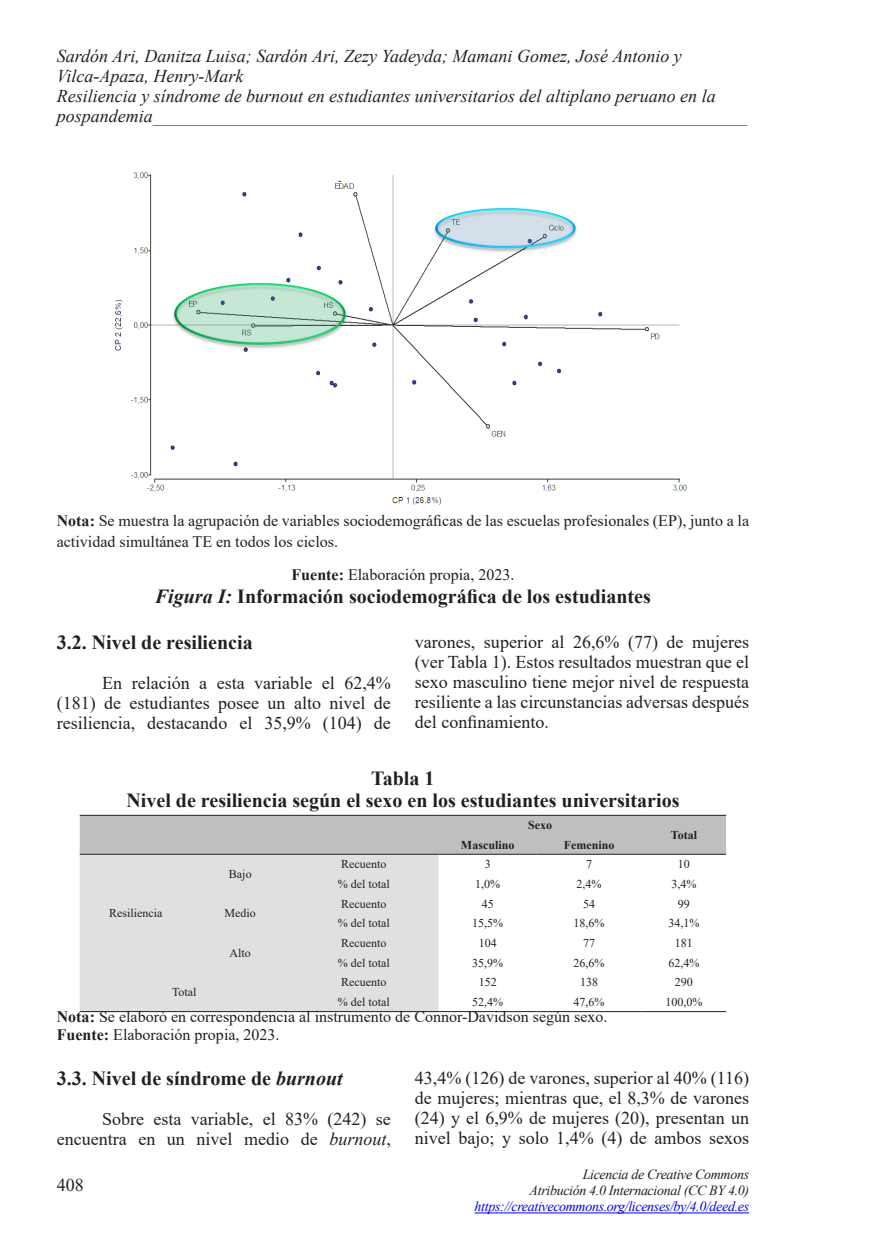
<style>
.page{position:relative;width:874px;height:1259px;background:#fff}
.page>*{position:absolute;margin:0;border:0;box-sizing:border-box;transform-origin:0 0}
.t1{font:700 20px/22px "Times New Roman";color:#231f20;text-align:center}
.t2{font:18px/20px "Times New Roman";color:#231f20;text-align:justify}
.t3{font:italic 18px/20px "Times New Roman";color:#231f20}
.t4{font:16px/20.2px "Times New Roman";color:#231f20}
.t5{font:italic 14px/16px "Times New Roman";letter-spacing:-.025em;color:#231f20;text-align:right}
.t6{font:italic 14px "Times New Roman";letter-spacing:-.025em;color:#00f}
.t7{font:12px "Times New Roman";color:#231f20}
.t8{font:700 12px "Times New Roman";color:#231f20}
.s1{font-weight:700}
.s2{font-style:italic}
</style>
<div class="page">
<hr style="left:474px;top:1212px;width:274px;height:1px;background:#00f">
<img style="left:115px;top:172px;width:572px;height:333px">
<div style="left:80px;top:816px;width:645px;height:37px;background:#bfbfbf"></div>
<div style="left:80px;top:854px;width:358px;height:157px;background:#e0e0e0"></div>
<svg style="left:438px;top:854px;width:287px;height:157px"></svg>
<hr style="left:80px;top:815px;width:112px;height:1px;background:#231f20">
<hr style="left:192px;top:815px;width:97px;height:1px;background:#231f20">
<hr style="left:289px;top:815px;width:149px;height:1px;background:#231f20">
<hr style="left:438px;top:815px;width:98px;height:1px;background:#231f20">
<hr style="left:536px;top:815px;width:105px;height:1px;background:#231f20">
<hr style="left:641px;top:815px;width:84px;height:1px;background:#231f20">
<hr style="left:80px;top:853px;width:112px;height:1px;background:#231f20">
<hr style="left:192px;top:853px;width:97px;height:1px;background:#231f20">
<hr style="left:289px;top:853px;width:149px;height:1px;background:#231f20">
<hr style="left:438px;top:853px;width:98px;height:1px;background:#231f20">
<hr style="left:536px;top:853px;width:105px;height:1px;background:#231f20">
<hr style="left:641px;top:853px;width:84px;height:1px;background:#231f20">
<hr style="left:80px;top:1011px;width:112px;height:1px;background:#231f20">
<hr style="left:192px;top:1011px;width:97px;height:1px;background:#231f20">
<hr style="left:289px;top:1011px;width:149px;height:1px;background:#231f20">
<hr style="left:438px;top:1011px;width:98px;height:1px;background:#231f20">
<hr style="left:536px;top:1011px;width:105px;height:1px;background:#231f20">
<hr style="left:641px;top:1011px;width:84px;height:1px;background:#231f20">
<p class="t3" style="left:57px;top:45px;width:691px">Sardón Ari, Danitza Luisa; Sardón Ari, Zezy Yadeyda; Mamani Gomez, José Antonio y Vilca-Apaza, Henry-Mark<br>Resiliencia y síndrome de burnout en estudiantes universitarios del altiplano peruano en la pospandemia__________________________________________________________________</p>
<p class="t4" style="left:57px;top:510px;width:693px"><span class="s1">Nota:</span> Se muestra la agrupación de variables sociodemográficas de las escuelas profesionales (EP), junto a la actividad simultánea TE en todos los ciclos.</p>
<p class="t4" style="left:291px;top:563px;width:224px"><span class="s1">Fuente:</span> Elaboración propia, 2023.</p>
<p class="t1" style="left:155px;top:584px;width:497px"><span class="s2">Figura I:</span> Información sociodemográfica de los estudiantes</p>
<p class="t1" style="left:57px;top:630px;width:197px">3.2. Nivel de resiliencia</p>
<p class="t2" style="left:57px;top:672px;width:335px;text-indent:45px">En relación a esta variable el 62,4% (181) de estudiantes posee un alto nivel de resiliencia, destacando el 35,9% (104) de</p>
<p class="t2" style="left:415px;top:631px;width:335px">varones, superior al 26,6% (77) de mujeres (ver Tabla 1). Estos resultados muestran que el sexo masculino tiene mejor nivel de respuesta resiliente a las circunstancias adversas después del confinamiento.</p>
<p class="t1" style="left:126px;top:766px;width:554px">Tabla 1<br>Nivel de resiliencia según el sexo en los estudiantes universitarios</p>
<p class="t8" style="left:528px;top:816px;width:25px">Sexo</p>
<p class="t8" style="left:670px;top:826px;width:28px">Total</p>
<p class="t8" style="left:461px;top:836px;width:55px">Masculino</p>
<p class="t8" style="left:563px;top:836px;width:52px">Femenino</p>
<p class="t7" style="left:109px;top:905px;width:55px">Resiliencia</p>
<p class="t7" style="left:229px;top:865px;width:24px">Bajo</p>
<p class="t7" style="left:224px;top:905px;width:33px">Medio</p>
<p class="t7" style="left:229px;top:944px;width:23px">Alto</p>
<p class="t7" style="left:341px;top:856px;width:47px">Recuento</p>
<p class="t7" style="left:484px;top:856px;width:7px">3</p>
<p class="t7" style="left:586px;top:856px;width:7px">7</p>
<p class="t7" style="left:677px;top:856px;width:13px">10</p>
<p class="t7" style="left:337px;top:875px;width:53px">% del total</p>
<p class="t7" style="left:475px;top:875px;width:26px">1,0%</p>
<p class="t7" style="left:576px;top:875px;width:26px">2,4%</p>
<p class="t7" style="left:671px;top:875px;width:26px">3,4%</p>
<p class="t7" style="left:341px;top:895px;width:47px">Recuento</p>
<p class="t7" style="left:481px;top:895px;width:13px">45</p>
<p class="t7" style="left:583px;top:895px;width:13px">54</p>
<p class="t7" style="left:677px;top:895px;width:13px">99</p>
<p class="t7" style="left:337px;top:914px;width:53px">% del total</p>
<p class="t7" style="left:472px;top:914px;width:32px">15,5%</p>
<p class="t7" style="left:573px;top:914px;width:32px">18,6%</p>
<p class="t7" style="left:668px;top:914px;width:32px">34,1%</p>
<p class="t7" style="left:341px;top:934px;width:47px">Recuento</p>
<p class="t7" style="left:478px;top:934px;width:19px">104</p>
<p class="t7" style="left:583px;top:934px;width:13px">77</p>
<p class="t7" style="left:674px;top:934px;width:19px">181</p>
<p class="t7" style="left:337px;top:954px;width:53px">% del total</p>
<p class="t7" style="left:472px;top:954px;width:32px">35,9%</p>
<p class="t7" style="left:573px;top:954px;width:32px">26,6%</p>
<p class="t7" style="left:668px;top:954px;width:32px">62,4%</p>
<p class="t7" style="left:341px;top:973px;width:47px">Recuento</p>
<p class="t7" style="left:478px;top:973px;width:19px">152</p>
<p class="t7" style="left:580px;top:973px;width:19px">138</p>
<p class="t7" style="left:674px;top:973px;width:19px">290</p>
<p class="t7" style="left:337px;top:993px;width:53px">% del total</p>
<p class="t7" style="left:472px;top:993px;width:32px">52,4%</p>
<p class="t7" style="left:573px;top:993px;width:32px">47,6%</p>
<p class="t7" style="left:665px;top:993px;width:38px">100,0%</p>
<p class="t4" style="left:57px;top:1007px;width:552px;line-height:18px"><span class="s1">Nota:</span> Se elaboró en correspondencia al instrumento de Connor-Davidson según sexo.<br><span class="s1">Fuente:</span> Elaboración propia, 2023.</p>
<p class="t7" style="left:172px;top:983px;width:26px">Total</p>
<p class="t1" style="left:57px;top:1067px;width:287px">3.3. Nivel de síndrome de <span class="s2">burnout</span></p>
<p class="t2" style="left:57px;top:1108px;width:335px;text-align:right">Sobre esta variable, el 83% (242) se encuentra en un nivel medio de <span class="s2">burnout</span>,</p>
<p class="t2" style="left:415px;top:1067px;width:335px">43,4% (126) de varones, superior al 40% (116) de mujeres; mientras que, el 8,3% de varones (24) y el 6,9% de mujeres (20), presentan un nivel bajo; y solo 1,4% (4) de ambos sexos</p>
<p class="t2" style="left:57px;top:1174px;width:28px">408</p>
<p class="t5" style="left:529px;top:1166px;width:221px">Licencia de Creative Commons<br>Atribución 4.0 Internacional (CC BY 4.0)</p>
<p class="t6" style="left:474px;top:1197px;width:276px">https://creativecommons.org/licenses/by/4.0/deed.es</p>
</div>
